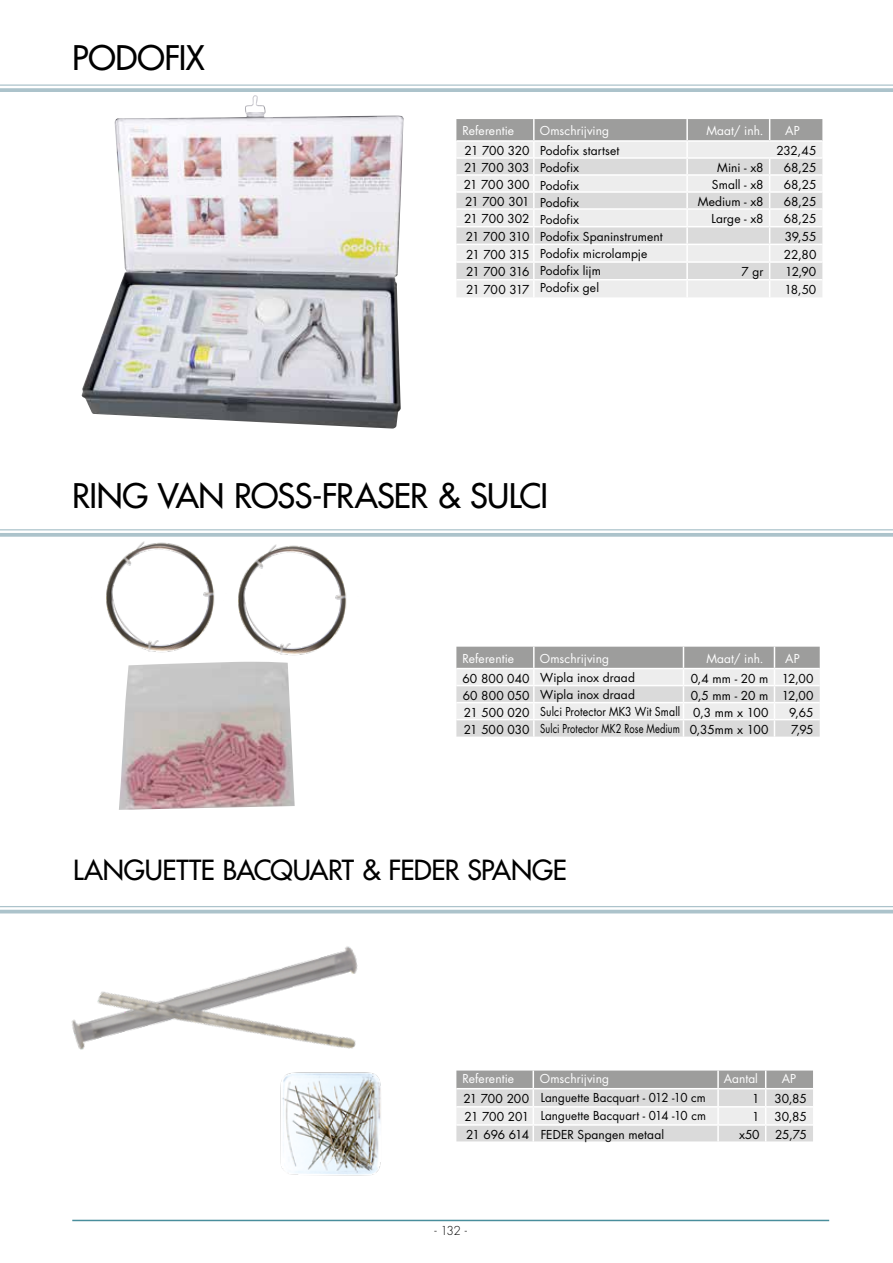
<style>
.page{position:relative;width:893px;height:1263px;background:#fff}
.page>*{position:absolute;margin:0;border:0;box-sizing:border-box;transform-origin:0 0}
.t1{font:500 33px "Futura Std";letter-spacing:-.02em;color:#000}
.t2{font:500 27px "Futura Std";letter-spacing:-.015em;color:#000}
.t3{font:12px/17px "Futura Std";letter-spacing:.005em;color:#000}
.t4{font:12px "Futura Std";letter-spacing:.005em;color:#fff}
.t5{font:300 12px "Futura Std";color:#000}
</style>
<div class="page">
<hr style="left:72px;top:1220px;width:757px;height:1px;background:#498e9c">
<hr style="left:0;top:84px;width:893px;height:2px;background:#acc3cb">
<svg style="left:0;top:88px;width:893px;height:4px;background:#b0c6ce"></svg>
<hr style="left:0;top:529px;width:893px;height:1px;background:#acc3cb">
<svg style="left:0;top:533px;width:893px;height:4px;background:#b2c7ce"></svg>
<hr style="left:0;top:906px;width:893px;height:1px;background:#acc3cb">
<hr style="left:0;top:910px;width:893px;height:3px;background:#acc3cb">
<svg style="left:456px;top:647px;width:364px;height:90px;background:#d4d4d3"></svg>
<hr style="left:456px;top:668px;width:78px;height:1px;background:#fff">
<hr style="left:534px;top:668px;width:149px;height:1px;background:#fff">
<hr style="left:683px;top:668px;width:91px;height:1px;background:#fff">
<hr style="left:774px;top:668px;width:46px;height:1px;background:#fff">
<hr style="left:456px;top:685px;width:78px;height:1px;background:#fff">
<hr style="left:534px;top:685px;width:149px;height:1px;background:#fff">
<hr style="left:683px;top:685px;width:91px;height:1px;background:#fff">
<hr style="left:774px;top:685px;width:46px;height:1px;background:#fff">
<hr style="left:456px;top:702px;width:78px;height:1px;background:#fff">
<hr style="left:534px;top:702px;width:149px;height:1px;background:#fff">
<hr style="left:683px;top:702px;width:91px;height:1px;background:#fff">
<hr style="left:774px;top:702px;width:46px;height:1px;background:#fff">
<hr style="left:456px;top:719px;width:78px;height:1px;background:#fff">
<hr style="left:534px;top:719px;width:149px;height:1px;background:#fff">
<hr style="left:683px;top:719px;width:91px;height:1px;background:#fff">
<hr style="left:774px;top:719px;width:46px;height:1px;background:#fff">
<img style="left:82px;top:95px;width:321px;height:334px">
<svg style="left:456px;top:119px;width:366px;height:178px;background:#dcdcdb"></svg>
<hr style="left:456px;top:140px;width:78px;height:2px;background:#fff">
<hr style="left:534px;top:140px;width:153px;height:2px;background:#fff">
<hr style="left:687px;top:140px;width:83px;height:2px;background:#fff">
<hr style="left:770px;top:140px;width:52px;height:2px;background:#fff">
<hr style="left:456px;top:157px;width:78px;height:2px;background:#fff">
<hr style="left:534px;top:157px;width:153px;height:2px;background:#fff">
<hr style="left:687px;top:157px;width:83px;height:2px;background:#fff">
<hr style="left:770px;top:157px;width:52px;height:2px;background:#fff">
<hr style="left:456px;top:174px;width:78px;height:2px;background:#fff">
<hr style="left:534px;top:174px;width:153px;height:2px;background:#fff">
<hr style="left:687px;top:174px;width:83px;height:2px;background:#fff">
<hr style="left:770px;top:174px;width:52px;height:2px;background:#fff">
<hr style="left:456px;top:191px;width:78px;height:2px;background:#fff">
<hr style="left:534px;top:191px;width:153px;height:2px;background:#fff">
<hr style="left:687px;top:191px;width:83px;height:2px;background:#fff">
<hr style="left:770px;top:191px;width:52px;height:2px;background:#fff">
<hr style="left:456px;top:208px;width:78px;height:2px;background:#fff">
<hr style="left:534px;top:208px;width:153px;height:2px;background:#fff">
<hr style="left:687px;top:208px;width:83px;height:2px;background:#fff">
<hr style="left:770px;top:208px;width:52px;height:2px;background:#fff">
<hr style="left:456px;top:226px;width:78px;height:1px;background:#fff">
<hr style="left:534px;top:226px;width:153px;height:1px;background:#fff">
<hr style="left:687px;top:226px;width:83px;height:1px;background:#fff">
<hr style="left:770px;top:226px;width:52px;height:1px;background:#fff">
<hr style="left:456px;top:244px;width:78px;height:1px;background:#fff">
<hr style="left:534px;top:244px;width:153px;height:1px;background:#fff">
<hr style="left:687px;top:244px;width:83px;height:1px;background:#fff">
<hr style="left:770px;top:244px;width:52px;height:1px;background:#fff">
<hr style="left:456px;top:261px;width:78px;height:2px;background:#fff">
<hr style="left:534px;top:261px;width:153px;height:2px;background:#fff">
<hr style="left:687px;top:261px;width:83px;height:2px;background:#fff">
<hr style="left:770px;top:261px;width:52px;height:2px;background:#fff">
<hr style="left:456px;top:279px;width:78px;height:1px;background:#fff">
<hr style="left:534px;top:279px;width:153px;height:1px;background:#fff">
<hr style="left:687px;top:279px;width:83px;height:1px;background:#fff">
<hr style="left:770px;top:279px;width:52px;height:1px;background:#fff">
<img style="left:106px;top:541px;width:109px;height:112px">
<img style="left:238px;top:544px;width:109px;height:118px">
<img style="left:54px;top:907px;width:344px;height:143px">
<svg style="left:456px;top:1070px;width:357px;height:71px;background:#d0d0d0"></svg>
<hr style="left:456px;top:1088px;width:77px;height:1px;background:#fff">
<hr style="left:533px;top:1088px;width:185px;height:1px;background:#fff">
<hr style="left:718px;top:1088px;width:48px;height:1px;background:#fff">
<hr style="left:766px;top:1088px;width:47px;height:1px;background:#fff">
<hr style="left:456px;top:1106px;width:77px;height:1px;background:#fff">
<hr style="left:533px;top:1106px;width:185px;height:1px;background:#fff">
<hr style="left:718px;top:1106px;width:48px;height:1px;background:#fff">
<hr style="left:766px;top:1106px;width:47px;height:1px;background:#fff">
<hr style="left:456px;top:1124px;width:77px;height:2px;background:#fff">
<hr style="left:533px;top:1124px;width:185px;height:2px;background:#fff">
<hr style="left:718px;top:1124px;width:48px;height:2px;background:#fff">
<hr style="left:766px;top:1124px;width:47px;height:2px;background:#fff">
<img style="left:280px;top:1072px;width:101px;height:104px">
<img style="left:119px;top:662px;width:176px;height:148px">
<h1 class="t1" style="left:72px;top:37px;width:134px">PODOFIX</h1>
<p class="t4" style="left:462px;top:123px;width:53px">Referentie</p>
<p class="t4" style="left:540px;top:123px;width:71px">Omschrijving</p>
<p class="t4" style="left:706px;top:123px;width:59px">Maat/ inh.</p>
<p class="t4" style="left:785px;top:123px;width:16px">AP</p>
<p class="t3" style="left:540px;top:143px;width:124px">Podofix startset<br>Podofix<br>Podofix<br>Podofix<br>Podofix<br>Podofix Spaninstrument<br>Podofix microlampje<br>Podofix lijm<br>Podofix gel</p>
<p class="t3" style="left:465px;top:142px;width:66px">21 700 320</p>
<p class="t3" style="left:776px;top:142px;width:41px">232,45</p>
<p class="t3" style="left:464px;top:159px;width:67px">21 700 303</p>
<p class="t3" style="left:717px;top:159px;width:48px">Mini - x8</p>
<p class="t3" style="left:784px;top:159px;width:34px">68,25</p>
<p class="t3" style="left:464px;top:176px;width:67px">21 700 300</p>
<p class="t3" style="left:712px;top:176px;width:53px">Small - x8</p>
<p class="t3" style="left:784px;top:176px;width:34px">68,25</p>
<p class="t3" style="left:465px;top:193px;width:66px">21 700 301</p>
<p class="t3" style="left:698px;top:193px;width:67px">Medium - x8</p>
<p class="t3" style="left:784px;top:193px;width:34px">68,25</p>
<p class="t3" style="left:464px;top:210px;width:67px">21 700 302</p>
<p class="t3" style="left:712px;top:210px;width:54px">Large - x8</p>
<p class="t3" style="left:784px;top:210px;width:34px">68,25</p>
<p class="t3" style="left:466px;top:228px;width:65px">21 700 310</p>
<p class="t3" style="left:785px;top:228px;width:33px">39,55</p>
<p class="t3" style="left:466px;top:246px;width:65px">21 700 315</p>
<p class="t3" style="left:784px;top:246px;width:34px">22,80</p>
<p class="t3" style="left:466px;top:263px;width:65px">21 700 316</p>
<p class="t3" style="left:741px;top:263px;width:24px">7 gr</p>
<p class="t3" style="left:785px;top:263px;width:33px">12,90</p>
<p class="t3" style="left:466px;top:281px;width:65px">21 700 317</p>
<p class="t3" style="left:784px;top:281px;width:33px">18,50</p>
<h1 class="t1" style="left:72px;top:475px;width:477px">RING VAN ROSS-FRASER &amp; SULCI</h1>
<p class="t4" style="left:462px;top:650px;width:53px">Referentie</p>
<p class="t4" style="left:540px;top:650px;width:71px">Omschrijving</p>
<p class="t4" style="left:706px;top:650px;width:59px">Maat/ inh.</p>
<p class="t4" style="left:785px;top:650px;width:16px">AP</p>
<p class="t3" style="left:540px;top:669px;width:141px">Wipla inox draad<br>Wipla inox draad<br>Sulci Protector MK3 Wit Small<br>Sulci Protector MK2 Rose Medium</p>
<p class="t3" style="left:462px;top:670px;width:69px">60 800 040</p>
<p class="t3" style="left:691px;top:670px;width:125px">0,4 mm - 20 m 12,00</p>
<p class="t3" style="left:463px;top:687px;width:68px">60 800 050</p>
<p class="t3" style="left:691px;top:687px;width:124px">0,5 mm - 20 m 12,00</p>
<p class="t3" style="left:464px;top:704px;width:67px">21 500 020</p>
<p class="t3" style="left:693px;top:704px;width:77px">0,3 mm x 100</p>
<p class="t3" style="left:789px;top:704px;width:26px">9,65</p>
<p class="t3" style="left:464px;top:721px;width:67px">21 500 030</p>
<p class="t3" style="left:690px;top:721px;width:80px">0,35mm x 100</p>
<p class="t3" style="left:791px;top:721px;width:24px">7,95</p>
<h2 class="t2" style="left:73px;top:853px;width:495px">LANGUETTE BACQUART &amp; FEDER SPANGE</h2>
<p class="t4" style="left:462px;top:1071px;width:53px">Referentie</p>
<p class="t4" style="left:540px;top:1071px;width:71px">Omschrijving</p>
<p class="t4" style="left:724px;top:1071px;width:36px">Aantal</p>
<p class="t4" style="left:782px;top:1071px;width:16px">AP</p>
<p class="t3" style="left:541px;top:1089px;width:167px;line-height:18.1px;text-align:justify">Languette Bacquart - 012 -10 cm Languette Bacquart - 014 -10 cm FEDER Spangen metaal</p>
<p class="t3" style="left:463px;top:1090px;width:67px">21 700 200</p>
<p class="t3" style="left:752px;top:1090px;width:56px">1 30,85</p>
<p class="t3" style="left:465px;top:1108px;width:66px">21 700 201</p>
<p class="t3" style="left:752px;top:1108px;width:56px">1 30,85</p>
<p class="t3" style="left:466px;top:1126px;width:64px">21 696 614</p>
<p class="t3" style="left:739px;top:1126px;width:22px">x50</p>
<p class="t3" style="left:775px;top:1126px;width:33px">25,75</p>
<p class="t5" style="left:434px;top:1224px;width:34px">- 132 -</p>
</div>
